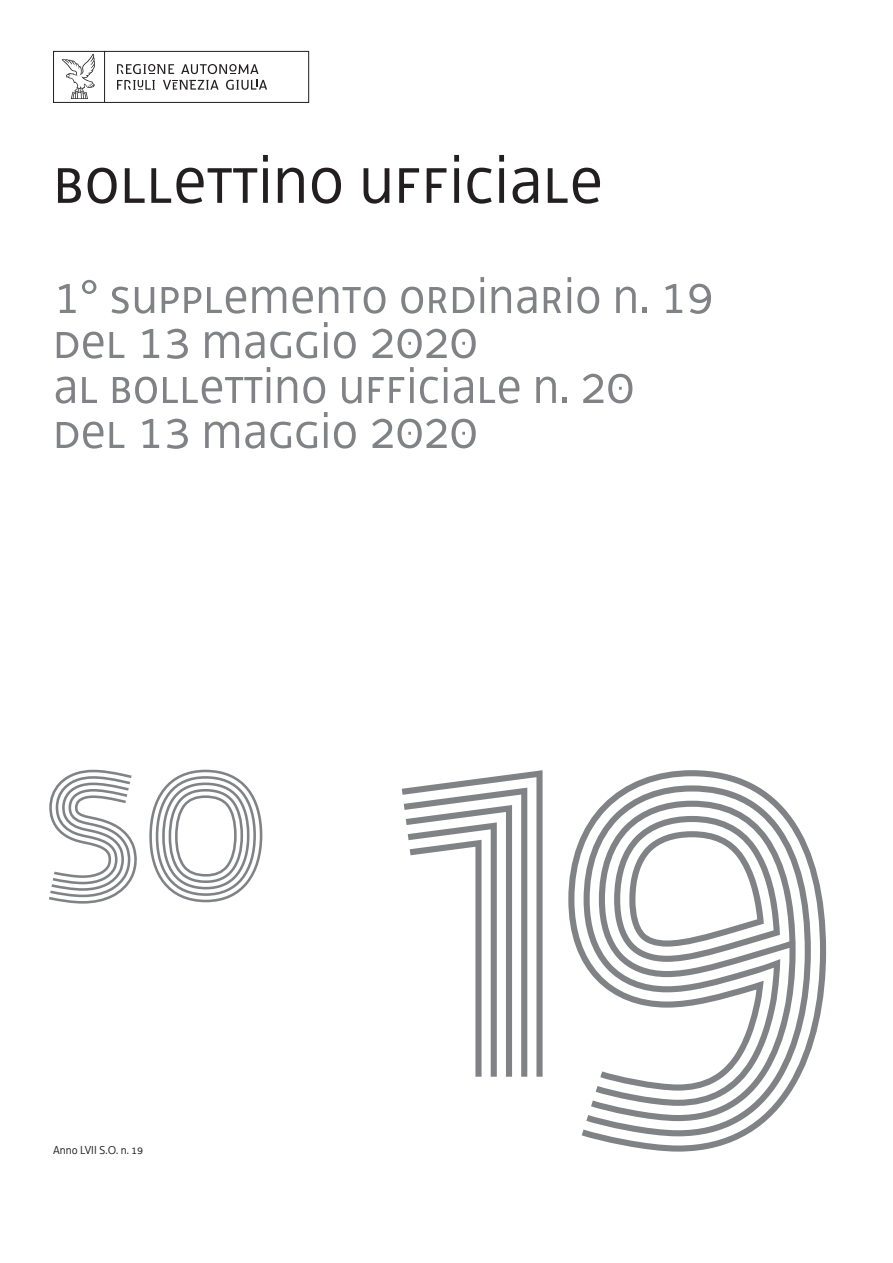
<style>
.page{position:relative;width:893px;height:1263px;background:#fff}
.page>*{position:absolute;margin:0;border:0;box-sizing:border-box;transform-origin:0 0}
.t1{font:72px "Decima UNI";color:#231f20}
.t2{font:54px/45px "Decima UNI";color:#808285}
.t3{font:12px "Decima WE";color:#231f20}
</style>
<div class="page">
<div style="left:53px;top:51px;width:52px;height:52px;border:1px solid #231f20"></div>
<div style="left:104px;top:51px;width:205px;height:52px;border:1px solid #231f20"></div>
<svg style="left:62px;top:54px;width:33px;height:45px"></svg>
<svg style="left:181px;top:64px;width:77px;height:10px"></svg>
<svg style="left:117px;top:64px;width:57px;height:10px"></svg>
<svg style="left:226px;top:80px;width:41px;height:10px"></svg>
<svg style="left:117px;top:80px;width:38px;height:10px"></svg>
<svg style="left:163px;top:80px;width:56px;height:10px"></svg>
<svg style="left:49px;top:770px;width:88px;height:134px"></svg>
<svg style="left:149px;top:769px;width:114px;height:134px"></svg>
<svg style="left:402px;top:770px;width:141px;height:307px"></svg>
<svg style="left:568px;top:770px;width:258px;height:381px"></svg>
<svg style="left:591px;top:801px;width:205px;height:320px"></svg>
<h1 class="t1" style="left:53px;top:137px;width:552px">BOLLETTINO UFFICIALE</h1>
<p class="t2" style="left:53px;top:273px;width:662px">1° sUPPLEmenTO ORDINARIO n. 19<br>DEL 13 maggio 2020<br>AL BOLLETTINO UFFICIALE N. 20<br>DEL 13 maggio 2020</p>
<p class="t3" style="left:53px;top:1142px;width:92px">Anno LVII S.O. n. 19</p>
</div>
